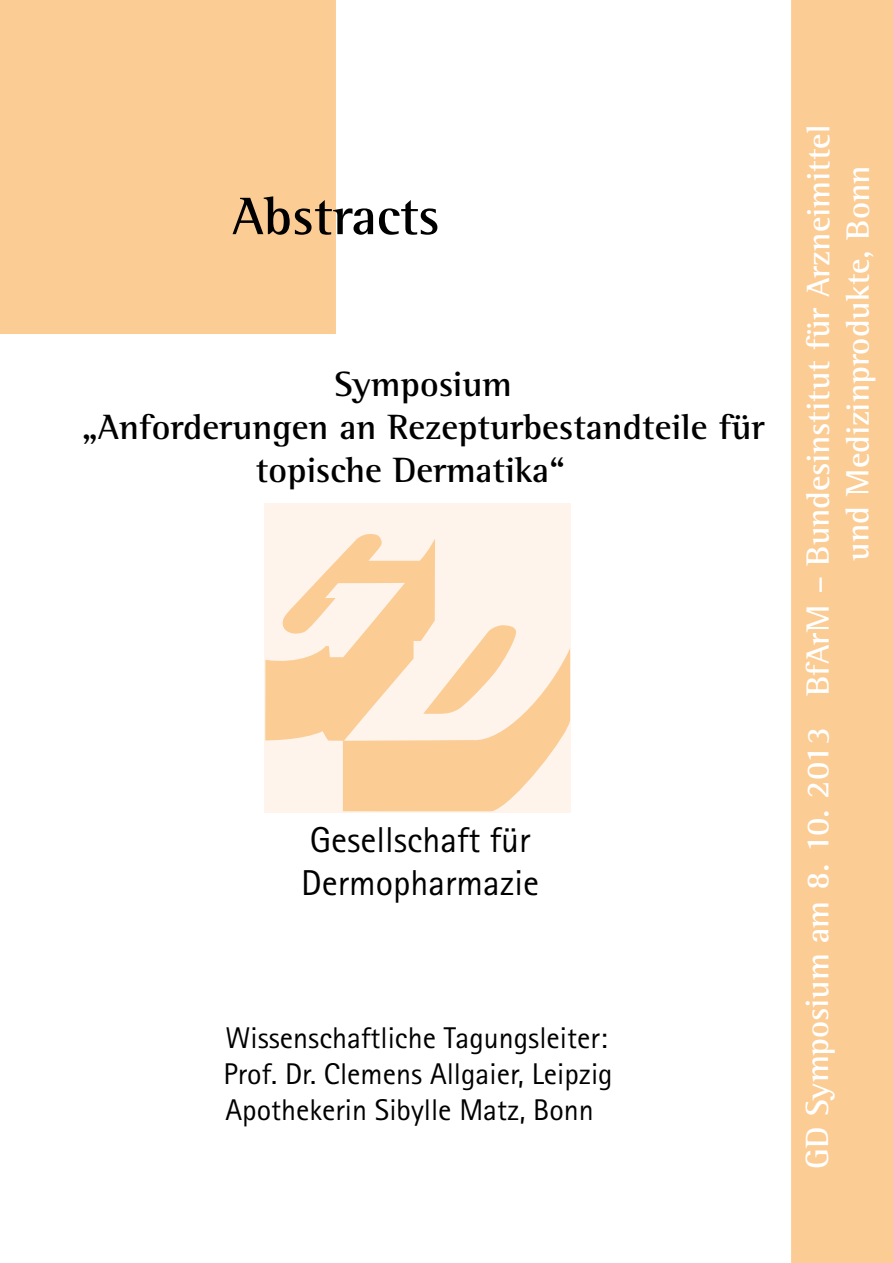
<style>
.page{position:relative;width:893px;height:1263px;background:#fff}
.page>*{position:absolute;margin:0;border:0;box-sizing:border-box;transform-origin:0 0}
.t1{font:700 54px "Agfa Rotis Semi Serif";color:#000}
.t2{font:700 36px "Agfa Rotis Semi Serif";color:#000}
.t3{font:36px/43.2px "Agfa Rotis Sans Serif";color:#000}
.t4{font:700 33px/39.9px "Agfa Rotis Semi Serif";color:#fff}
.t5{font:30px/36px "Agfa Rotis Sans Serif";color:#000}
</style>
<div class="page">
<div style="left:0;top:0;width:336px;height:334px;background:#fbcc94"></div>
<div style="left:791px;top:0;width:102px;height:1263px;background:#fbcc94"></div>
<div style="left:265px;top:503px;width:306px;height:309px;background:#fef4eb"></div>
<svg style="left:265px;top:534px;width:305px;height:277px"></svg>
<svg style="left:423px;top:625px;width:95px;height:89px"></svg>
<h1 class="t1" style="left:232px;top:184px;width:209px">Abstracts</h1>
<p class="t2" style="left:335px;top:362px;width:179px">Symposium</p>
<p class="t2" style="left:82px;top:406px;width:685px">„Anforderungen an Rezepturbestandteile für</p>
<p class="t2" style="left:256px;top:449px;width:311px">topische Dermatika“</p>
<p class="t3" style="left:301px;top:818px;width:239px">Gesellschaft für<br>Dermopharmazie</p>
<p class="t5" style="left:223px;top:1019px;width:391px">Wissenschaftliche Tagungsleiter:<br>Prof. Dr. Clemens Allgaier, Leipzig<br>Apothekerin Sibylle Matz, Bonn</p>
<p class="t4" style="left:798px;top:561px;width:437px;text-indent:-609px;rotate:-90deg">GD Symposium am 8. 10. 2013 BfArM – Bundesinstitut für Arzneimittel und Medizinprodukte, Bonn</p>
</div>
